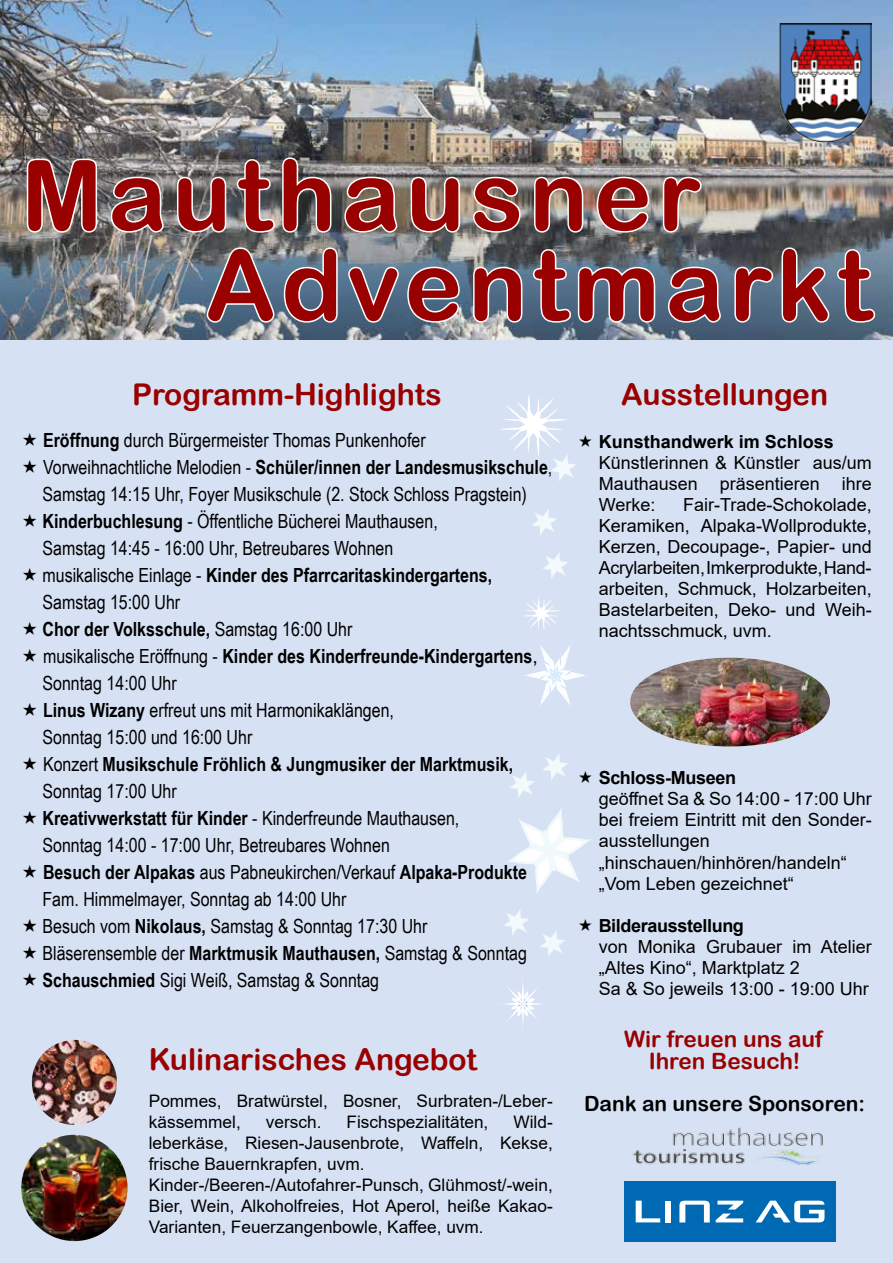
<style>
.page{position:relative;width:893px;height:1263px;background:#d7e1f4}
.page>*{position:absolute;margin:0;border:0;box-sizing:border-box;transform-origin:0 0}
.t1{font:97.5px/90px "Arial Rounded MT Bold";letter-spacing:.06em;color:#900}
.t2{font:30px "Arial Rounded MT Bold";color:#900}
.t3{font:22.5px/22.5px "Arial Rounded MT Bold";color:#900;text-align:center}
.t4{font:21px "Arial Rounded MT Bold";color:#000}
.t5{font:19.5px/27px "Arial Narrow";color:#000}
.t6{font:18px/21px "Arial";color:#000;text-align:justify}
.t7{font:700 18px "Arial";letter-spacing:-.02em;color:#000}
.t8{font:700 18px "Arial";color:#000}
.t9{font:17.25px/21px "Arial";color:#000}
.s1{font-weight:700}
.s2{font-family:"Arial"}
</style>
<div class="page">
<img style="left:0;top:0;width:893px;height:339px">
<img style="left:632px;top:1127px;width:191px;height:38px">
<div style="left:624px;top:1181px;width:212px;height:60px;background:#0069b4"></div>
<svg style="left:716px;top:1200px;width:27px;height:22px"></svg>
<svg style="left:636px;top:1200px;width:24px;height:22px"></svg>
<div style="left:665px;top:1200px;width:6px;height:22px;background:#fff"></div>
<svg style="left:679px;top:1200px;width:31px;height:22px"></svg>
<svg style="left:756px;top:1200px;width:68px;height:22px"></svg>
<img style="left:780px;top:24px;width:92px;height:119px">
<svg style="left:25px;top:151px;width:74px;height:84px;background:#959290"></svg>
<svg style="left:109px;top:175px;width:57px;height:59px;background:#9c9a9a"></svg>
<svg style="left:175px;top:175px;width:53px;height:59px;background:#9b9b9b"></svg>
<svg style="left:235px;top:156px;width:99px;height:79px;background:#838484"></svg>
<svg style="left:343px;top:175px;width:56px;height:59px;background:#9e978f"></svg>
<svg style="left:408px;top:175px;width:54px;height:59px;background:#a79e95"></svg>
<svg style="left:471px;top:175px;width:51px;height:59px;background:#a8a39e"></svg>
<svg style="left:532px;top:174px;width:53px;height:61px;background:#999794"></svg>
<svg style="left:595px;top:175px;width:56px;height:59px;background:#aeaba9"></svg>
<svg style="left:661px;top:175px;width:43px;height:60px;background:#ada8a2"></svg>
<svg style="left:205px;top:245px;width:135px;height:80px;background:#7a8d9e"></svg>
<svg style="left:346px;top:265px;width:115px;height:60px;background:#7a90a4"></svg>
<svg style="left:471px;top:264px;width:54px;height:61px;background:#8796a4"></svg>
<svg style="left:531px;top:247px;width:126px;height:78px;background:#738595"></svg>
<svg style="left:666px;top:265px;width:57px;height:59px;background:#8296a7"></svg>
<svg style="left:733px;top:245px;width:144px;height:80px;background:#738393"></svg>
<img style="left:21px;top:1135px;width:107px;height:106px;border-radius:53px">
<img style="left:630px;top:658px;width:200px;height:88px">
<svg style="left:524px;top:597px;width:35px;height:33px"></svg>
<svg style="left:523px;top:643px;width:65px;height:64px"></svg>
<svg style="left:504px;top:983px;width:38px;height:43px"></svg>
<svg style="left:511px;top:811px;width:79px;height:80px"></svg>
<svg style="left:504px;top:911px;width:25px;height:22px"></svg>
<svg style="left:543px;top:756px;width:25px;height:22px"></svg>
<svg style="left:540px;top:932px;width:25px;height:22px"></svg>
<svg style="left:510px;top:774px;width:24px;height:22px"></svg>
<svg style="left:532px;top:511px;width:24px;height:22px"></svg>
<svg style="left:543px;top:554px;width:25px;height:22px"></svg>
<img style="left:32px;top:1040px;width:85px;height:85px;border-radius:43px">
<svg style="left:500px;top:394px;width:76px;height:85px"></svg>
<h1 class="t1" style="left:206px;top:149px;width:668px;text-indent:-184px">Mauthausner<br>Adventmarkt</h1>
<h2 class="t2" style="left:132px;top:376px;width:311px">Programm-Highlights</h2>
<p class="t5" style="left:43px;top:426px;width:511px"><span class="s1">Eröffnung</span> durch Bürgermeister Thomas Punkenhofer Vorweihnachtliche Melodien - <span class="s1">Schüler/innen der Landesmusikschule</span>, Samstag 14:15 Uhr, Foyer Musikschule (2. Stock Schloss Pragstein)<br><span class="s1">Kinderbuchlesung</span> - Öffentliche Bücherei Mauthausen,<br>Samstag 14:45 - 16:00 Uhr, Betreubares Wohnen<br>musikalische Einlage - <span class="s1">Kinder des Pfarrcaritaskindergartens, </span>Samstag 15:00 Uhr<br><span class="s1">Chor der Volksschule,</span> Samstag 16:00 Uhr<br>musikalische Eröffnung - <span class="s1">Kinder des Kinderfreunde-Kindergartens</span><span class="s2">, </span>Sonntag 14:00 Uhr<br><span class="s1">Linus Wizany</span> erfreut uns mit Harmonikaklängen,<br>Sonntag 15:00 und 16:00 Uhr<br>Konzert <span class="s1">Musikschule Fröhlich &amp; Jungmusiker der Marktmusik, </span>Sonntag 17:00 Uhr<br><span class="s1">Kreativwerkstatt für Kinder</span> - Kinderfreunde Mauthausen,<br>Sonntag 14:00 - 17:00 Uhr, Betreubares Wohnen<br><span class="s1">Besuch der Alpakas</span> aus Pabneukirchen/Verkauf <span class="s1">Alpaka-Produkte </span>Fam. Himmelmayer, Sonntag ab 14:00 Uhr<br>Besuch vom <span class="s1">Nikolaus,</span> Samstag &amp; Sonntag 17:30 Uhr<br>Bläserensemble der <span class="s1">Marktmusik Mauthausen,</span> Samstag &amp; Sonntag <span class="s1">Schauschmied</span> Sigi Weiß, Samstag &amp; Sonntag</p>
<h2 class="t2" style="left:149px;top:1041px;width:330px">Kulinarisches Angebot</h2>
<p class="t9" style="left:149px;top:1091px;width:405px">Pommes, Bratwürstel, Bosner, Surbraten-/Leber&shy;kässemmel,</p>
<p class="t9" style="left:266px;top:1112px;width:57px">versch.</p>
<p class="t9" style="left:347px;top:1112px;width:143px">Fischspezialitäten,</p>
<p class="t9" style="left:149px;top:1112px;width:405px;text-indent:365px">Wild&shy;leberkäse, Riesen-Jausenbrote, Waffeln, Kekse, frische Bauernkrapfen, uvm.<br>Kinder-/Beeren-/Autofahrer-Punsch, Glühmost/-wein, Bier, Wein, Alkoholfreies, Hot Aperol, heiße Kakao-Varianten, Feuerzangenbowle, Kaffee, uvm.</p>
<h2 class="t2" style="left:621px;top:376px;width:209px">Ausstellungen</h2>
<p class="t8" style="left:599px;top:429px;width:237px">Kunsthandwerk im Schloss</p>
<p class="t6" style="left:599px;top:452px;width:275px">Künstlerinnen &amp; Künstler aus/um Mauthausen präsentieren ihre Werke:</p>
<p class="t6" style="left:599px;top:494px;width:275px;text-indent:85px">Fair-Trade-Schokolade, Keramiken, Alpaka-Wollprodukte, Kerzen, Decoupage-, Papier- und Acrylarbeiten, Imkerprodukte, Hand&shy;arbeiten, Schmuck, Holzarbeiten, Bastelarbeiten, Deko- und Weih&shy;nachtsschmuck, uvm.</p>
<p class="t7" style="left:599px;top:765px;width:139px">Schloss-Museen</p>
<p class="t6" style="left:599px;top:788px;width:275px;text-align:left">geöffnet Sa &amp; So 14:00 - 17:00 Uhr bei freiem Eintritt mit den Sonder&shy;ausstellungen „hinschauen/hinhören/handeln“ „Vom Leben gezeichnet“</p>
<p class="t7" style="left:599px;top:912px;width:147px">Bilderausstellung</p>
<p class="t6" style="left:599px;top:935px;width:275px;text-align:left">von Monika Grubauer im Atelier „Altes Kino“, Marktplatz 2<br>Sa &amp; So jeweils 13:00 - 19:00 Uhr</p>
<p class="t3" style="left:624px;top:1027px;width:200px">Wir freuen uns auf<br>Ihren Besuch!</p>
<p class="t4" style="left:584px;top:1091px;width:283px">Dank an unsere Sponsoren:</p>
</div>
